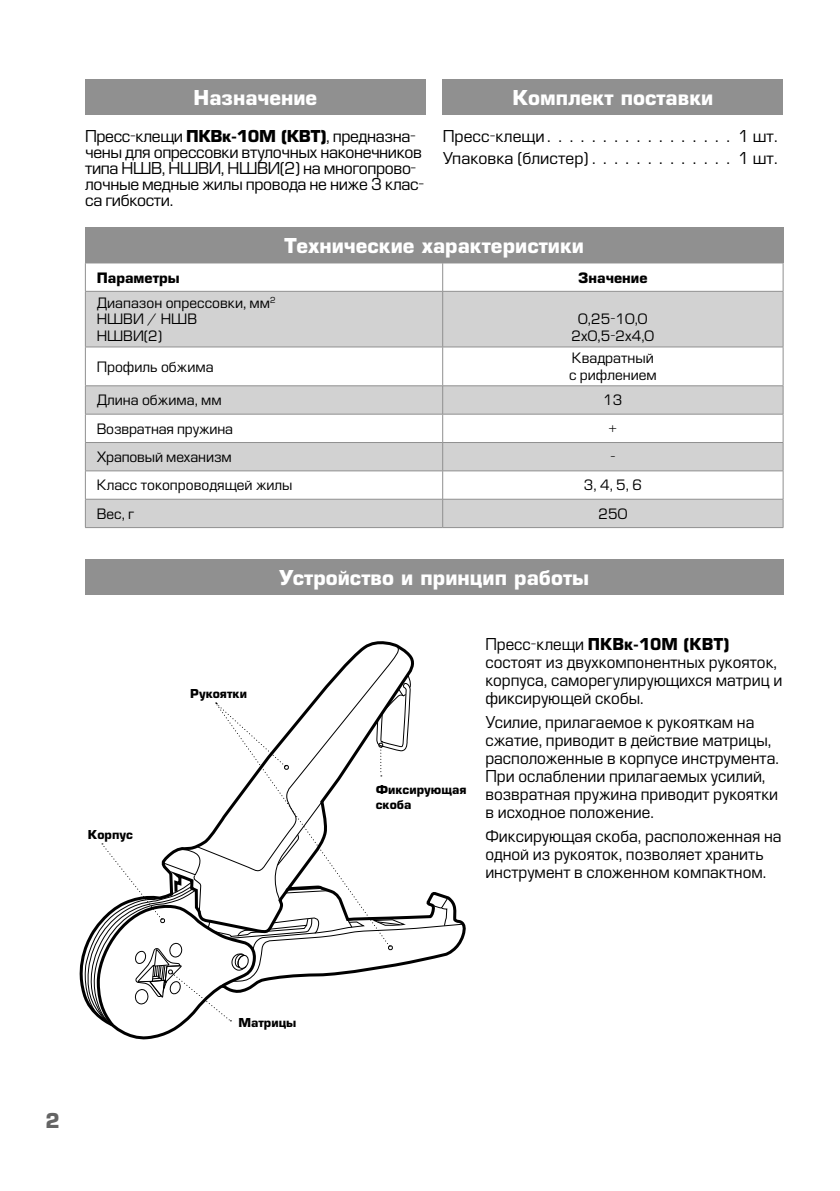
<style>
.page{position:relative;width:840px;height:1191px;background:#fff}
.page>*{position:absolute;margin:0;border:0;box-sizing:border-box;transform-origin:0 0}
.t1{font:700 20px "Europe";color:#fff}
.t2{font:700 20px "Europe";color:#646464}
.t3{font:16px/18px "Europe";color:#000}
.t4{font:16px/16px "Europe";letter-spacing:-.025em;color:#000}
.t5{font:14px/16.8px "Europe";color:#000}
.t6{font:700 14px "Europe";color:#000}
.t7{font:700 12px/14.4px "Europe";color:#000}
.s1{font-weight:700}
</style>
<div class="page">
<div style="left:85px;top:79px;width:340px;height:36px;background:#909090"></div>
<div style="left:442px;top:79px;width:340px;height:36px;background:#909090"></div>
<div style="left:85px;top:227px;width:697px;height:36px;background:#909090"></div>
<div style="left:85px;top:559px;width:697px;height:35px;background:#909090"></div>
<svg style="left:86px;top:264px;width:696px;height:27px"></svg>
<svg style="left:86px;top:292px;width:696px;height:235px;fill:#d2d2d2"></svg>
<svg style="left:442px;top:264px;width:1px;height:27px"></svg>
<hr style="left:442px;top:291px;width:1px;height:56px;background:#909090">
<hr style="left:85px;top:347px;width:357px;height:1px;background:#909090">
<hr style="left:442px;top:347px;width:340px;height:1px;background:#909090">
<hr style="left:442px;top:347px;width:1px;height:38px;background:#909090">
<hr style="left:85px;top:385px;width:357px;height:1px;background:#909090">
<hr style="left:85px;top:414px;width:357px;height:1px;background:#909090">
<hr style="left:442px;top:414px;width:340px;height:1px;background:#909090">
<hr style="left:85px;top:442px;width:357px;height:1px;background:#909090">
<hr style="left:442px;top:442px;width:340px;height:1px;background:#909090">
<hr style="left:85px;top:470px;width:357px;height:1px;background:#909090">
<hr style="left:442px;top:470px;width:340px;height:1px;background:#909090">
<hr style="left:85px;top:499px;width:357px;height:1px;background:#909090">
<svg style="left:442px;top:386px;width:1px;height:141px"></svg>
<hr style="left:85px;top:527px;width:357px;height:1px;background:#909090">
<svg style="left:782px;top:263px;width:1px;height:28px"></svg>
<hr style="left:782px;top:291px;width:1px;height:56px;background:#909090">
<hr style="left:782px;top:347px;width:1px;height:38px;background:#909090">
<svg style="left:782px;top:386px;width:1px;height:141px"></svg>
<svg style="left:85px;top:264px;width:1px;height:27px"></svg>
<hr style="left:85px;top:291px;width:1px;height:56px;background:#909090">
<hr style="left:85px;top:347px;width:1px;height:38px;background:#909090">
<svg style="left:85px;top:386px;width:1px;height:141px"></svg>
<hr style="left:85px;top:263px;width:357px;height:1px;background:#909090">
<hr style="left:442px;top:263px;width:340px;height:1px;background:#909090">
<hr style="left:85px;top:291px;width:357px;height:1px;background:#909090">
<hr style="left:442px;top:291px;width:340px;height:1px;background:#909090">
<hr style="left:442px;top:499px;width:340px;height:1px;background:#909090">
<hr style="left:442px;top:527px;width:340px;height:1px;background:#909090">
<hr style="left:442px;top:385px;width:340px;height:1px;background:#909090">
<svg style="left:336px;top:644px;width:63px;height:30px"></svg>
<svg style="left:81px;top:674px;width:383px;height:355px"></svg>
<p class="t1" style="left:193px;top:86px;width:125px">Назначение</p>
<p class="t1" style="left:512px;top:86px;width:202px">Комплект поставки</p>
<p class="t3" style="left:442px;top:125px;width:336px;line-height:22px">Пресс-клещи.................1 шт.<br>Упаковка (блистер) . . . . . . . . . . . . . 1 шт.</p>
<p class="t4" style="left:85px;top:129px;width:340px">Пресс-клещи <span class="s1">ПКВк-10М (КВТ)</span>, предназна&shy;чены для опрессовки втулочных наконечников типа НШВ, НШВИ, НШВИ(2) на многопрово&shy;лочные медные жилы провода не ниже 3 клас&shy;са гибкости.</p>
<p class="t1" style="left:284px;top:234px;width:301px">Технические характеристики</p>
<p class="t6" style="left:97px;top:269px;width:85px">Параметры</p>
<p class="t6" style="left:578px;top:269px;width:71px">Значение</p>
<p class="t5" style="left:97px;top:294px;width:180px">Диапазон опрессовки, мм<sup>2<br></sup>НШВИ / НШВ<br>НШВИ(2)</p>
<p class="t5" style="left:571px;top:311px;width:84px;text-align:center">0,25-10,0<br>2х0,5-2х4,0</p>
<p class="t5" style="left:97px;top:358px;width:118px">Профиль обжима</p>
<p class="t5" style="left:568px;top:350px;width:89px">Квадратный с рифлением</p>
<p class="t5" style="left:97px;top:392px;width:126px">Длина обжима, мм</p>
<p class="t5" style="left:603px;top:392px;width:21px">13</p>
<p class="t5" style="left:97px;top:420px;width:138px">Возвратная пружина</p>
<p class="t5" style="left:608px;top:420px;width:9px">+</p>
<p class="t5" style="left:97px;top:449px;width:136px">Храповый механизм</p>
<p class="t5" style="left:610px;top:449px;width:7px">-</p>
<p class="t5" style="left:97px;top:477px;width:197px">Класс токопроводящей жилы</p>
<p class="t5" style="left:583px;top:477px;width:60px">3, 4, 5, 6</p>
<p class="t5" style="left:97px;top:505px;width:39px">Вес, г</p>
<p class="t5" style="left:598px;top:505px;width:30px">250</p>
<p class="t7" style="left:88px;top:827px;width:46px">Корпус</p>
<p class="t7" style="left:190px;top:687px;width:58px">Рукоятки</p>
<p class="t1" style="left:279px;top:565px;width:311px">Устройство и принцип работы</p>
<p class="t7" style="left:375px;top:782px;width:92px">Фиксирующая скоба</p>
<p class="t3" style="left:485px;top:636px;width:298px">Пресс-клещи <span class="s1">ПКВк-10М (КВТ) </span>состоят из двухкомпонентных рукояток, корпуса, саморегулирующихся матриц и фиксирующей скобы.</p>
<p class="t3" style="left:485px;top:713px;width:295px">Усилие, прилагаемое к рукояткам на сжатие, приводит в действие матрицы, расположенные в корпусе инструмента.<br>При ослаблении прилагаемых усилий, возвратная пружина приводит рукоятки в исходное положение.</p>
<p class="t3" style="left:485px;top:827px;width:298px">Фиксирующая скоба, расположенная на одной из рукояток, позволяет хранить инструмент в сложенном компактном.</p>
<p class="t2" style="left:45px;top:1108px;width:16px">2</p>
<p class="t7" style="left:238px;top:1015px;width:59px">Матрицы</p>
</div>
